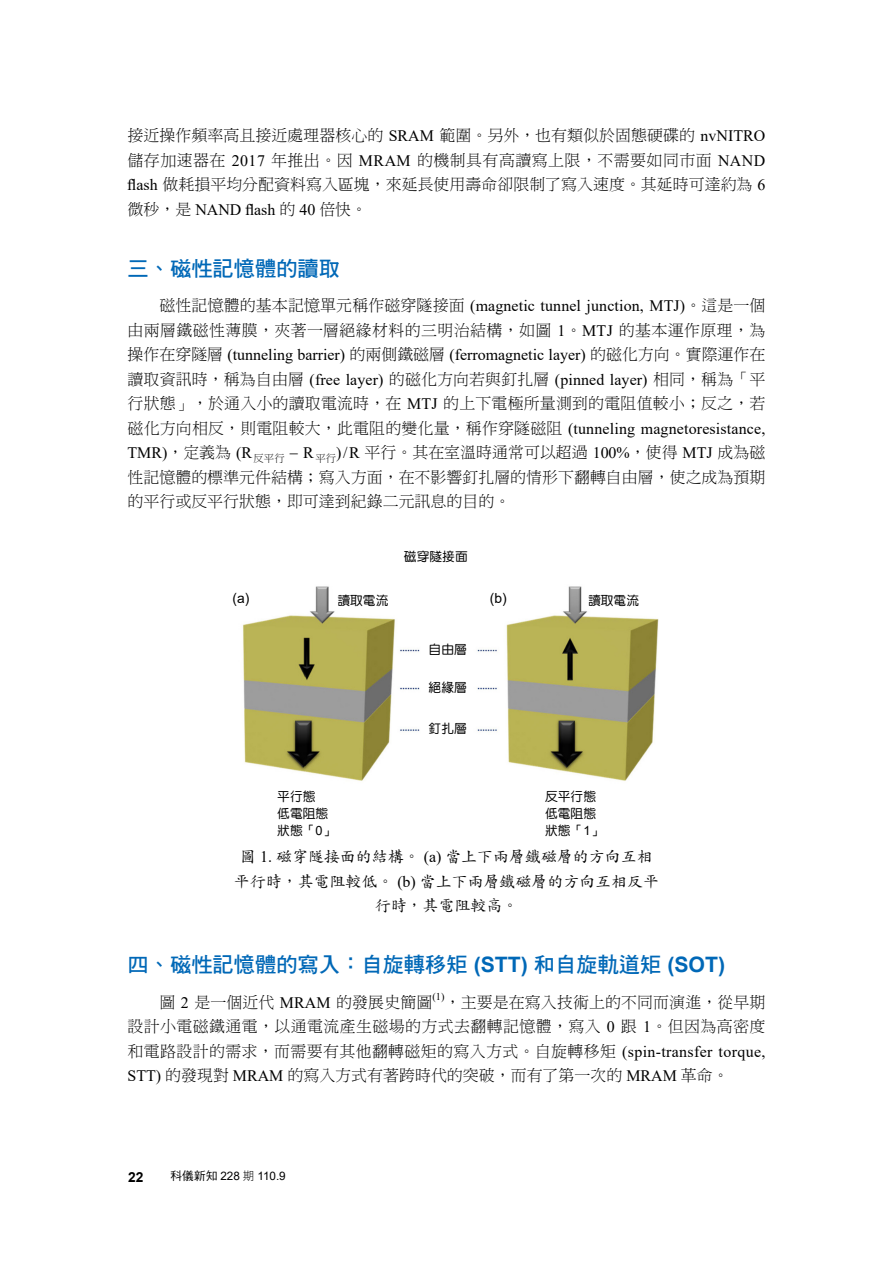
<style>
.page{position:relative;width:893px;height:1263px;background:#fff}
.page>*{position:absolute;margin:0;border:0;box-sizing:border-box;transform-origin:0 0}
.t1{font:21.3px "DF Hei Std W7";color:#0068b7}
.t2{font:15.9px/24.5px "DF Ming Std W3";letter-spacing:.005em;color:#000;text-align:justify}
.t3{font:15.9px "Times New Roman";letter-spacing:.005em;color:#000}
.t4{font:15.9px/24.5px "DF Kai Shu Std W5";color:#000;text-align:center}
.t5{font:15.9px "DF Ming Std W3";letter-spacing:.025em;color:#000}
.t6{font:13.8px "Arial";color:#000}
.t7{font:700 13.8px "Arial";color:#000}
.t8{font:12.75px/17px "DF Yuan Std W5";color:#000}
.t9{font:11.7px "Arial";color:#000}
.t10{font:10.35px "Times New Roman";color:#000}
.s1{font-family:"Times New Roman"}
.s2{font-family:"DF Ming Std W3"}
.s3{font-family:"Arial"}
.s4{font-family:"Arial";font-weight:700}
.s5{font-family:"DF Hei Std W5"}
.s6{font-family:"DF Hei Std W3"}
</style>
<div class="page">
<img style="left:242px;top:586px;width:416px;height:195px">
<p class="t2" style="left:128px;top:123px;width:639px">接近操作頻率高且接近處理器核心的 <span class="s1">SRAM</span> 範圍。另外，也有類似於固態硬碟的 <span class="s1">nvNITRO</span>儲存加速器在 <span class="s1">2017</span> 年推出。因 <span class="s1">MRAM</span> 的機制具有高讀寫上限，不需要如同市面 <span class="s1">NAND flash</span> 做耗損平均分配資料寫入區塊，來延長使用壽命卻限制了寫入速度。其延時可達約為 <span class="s1">6</span></p>
<p class="t3" style="left:128px;top:198px;width:241px"><span class="s2">微秒，是</span> NAND flash <span class="s2">的</span> 40 <span class="s2">倍快。</span></p>
<h1 class="t1" style="left:128px;top:256px;width:214px">三、磁性記憶體的讀取</h1>
<p class="t3" style="left:159px;top:295px;width:608px"><span class="s2">磁性記憶體的基本記憶單元稱作磁穿隧接面</span> (magnetic tunnel junction, MTJ)<span class="s2">。這是一個</span></p>
<p class="t5" style="left:128px;top:321px;width:639px">由兩層鐵磁性薄膜，夾著一層絕緣材料的三明治結構，如圖 <span class="s1">1</span>。<span class="s1">MTJ</span> 的基本運作原理，為</p>
<p class="t3" style="left:128px;top:344px;width:639px"><span class="s2">操作在穿隧層</span> (tunneling barrier) <span class="s2">的兩側鐵磁層</span> (ferromagnetic layer) <span class="s2">的磁化方向。實際運作在</span></p>
<p class="t2" style="left:128px;top:366px;width:639px">讀取資訊時，稱為自由層 <span class="s1">(free layer)</span> 的磁化方向若與釘扎層 <span class="s1">(pinned layer)</span> 相同，稱為「平行狀態」，於通入小的讀取電流時，在 <span class="s1">MTJ</span> 的上下電極所量測到的電阻值較小；反之，若</p>
<p class="t3" style="left:128px;top:417px;width:639px"><span class="s2">磁化方向相反，則電阻較大，此電阻的變化量，稱作穿隧磁阻</span> (tunneling magnetoresistance,</p>
<p class="t2" style="left:128px;top:440px;width:639px"><span class="s1">TMR)</span>，定義為 <span class="s1">(R</span> <sub>反平行</sub> <span class="s1">R</span><sub>平行</sub><span class="s1">)/R</span> 平行。其在室溫時通常可以超過 <span class="s1">100%</span>，使得 <span class="s1">MTJ</span> 成為磁性記憶體的標準元件結構；寫入方面，在不影響釘扎層的情形下翻轉自由層，使之成為預期的平行或反平行狀態，即可達到紀錄二元訊息的目的。</p>
<p class="t8" style="left:404px;top:548px;width:65px">磁穿隧接面</p>
<p class="t6" style="left:233px;top:588px;width:18px">(a)</p>
<p class="t6" style="left:490px;top:588px;width:18px">(b)</p>
<p class="t8" style="left:337px;top:591px;width:53px">讀取電流</p>
<p class="t8" style="left:429px;top:641px;width:40px">自由層</p>
<p class="t8" style="left:429px;top:678px;width:40px">絕緣層</p>
<p class="t8" style="left:429px;top:720px;width:40px">釘扎層</p>
<p class="t8" style="left:588px;top:591px;width:53px">讀取電流</p>
<p class="t8" style="left:277px;top:787px;width:60px">平行態<br>低電阻態狀態「<span class="s3">0</span>」</p>
<p class="t8" style="left:545px;top:787px;width:60px">反平行態低電阻態狀態「<span class="s3">1</span>」</p>
<p class="t4" style="left:234px;top:844px;width:427px">圖 <span class="s1">1.</span> 磁穿隧接面的結構。 <span class="s1">(a)</span> 當上下兩層鐵磁層的方向互相平行時，其電阻較低。 <span class="s1">(b)</span> 當上下兩層鐵磁層的方向互相反平行時，其電阻較高。</p>
<h1 class="t1" style="left:128px;top:953px;width:599px">四、磁性記憶體的寫入：自旋轉移矩 <span class="s4">(STT)</span> 和自旋軌道矩 <span class="s4">(SOT)</span></h1>
<p class="t2" style="left:159px;top:990px;width:274px">圖 <span class="s1">2</span> 是一個近代 <span class="s1">MRAM</span> 的發展史簡圖</p>
<p class="t10" style="left:432px;top:989px;width:14px">(1)</p>
<p class="t2" style="left:128px;top:990px;width:639px;text-indent:317px">，主要是在寫入技術上的不同而演進，從早期設計小電磁鐵通電，以通電流產生磁場的方式去翻轉記憶體，寫入 <span class="s1">0</span> 跟 <span class="s1">1</span>。但因為高密度和電路設計的需求，而需要有其他翻轉磁矩的寫入方式。自旋轉移矩 <span class="s1">(spin-transfer torque, STT)</span> 的發現對 <span class="s1">MRAM</span> 的寫入方式有著跨時代的突破，而有了第一次的 <span class="s1">MRAM</span> 革命。</p>
<p class="t7" style="left:128px;top:1167px;width:17px">22</p>
<p class="t9" style="left:171px;top:1168px;width:117px"><span class="s5">科儀新知</span> 228 <span class="s6">期</span> 110.9</p>
</div>
